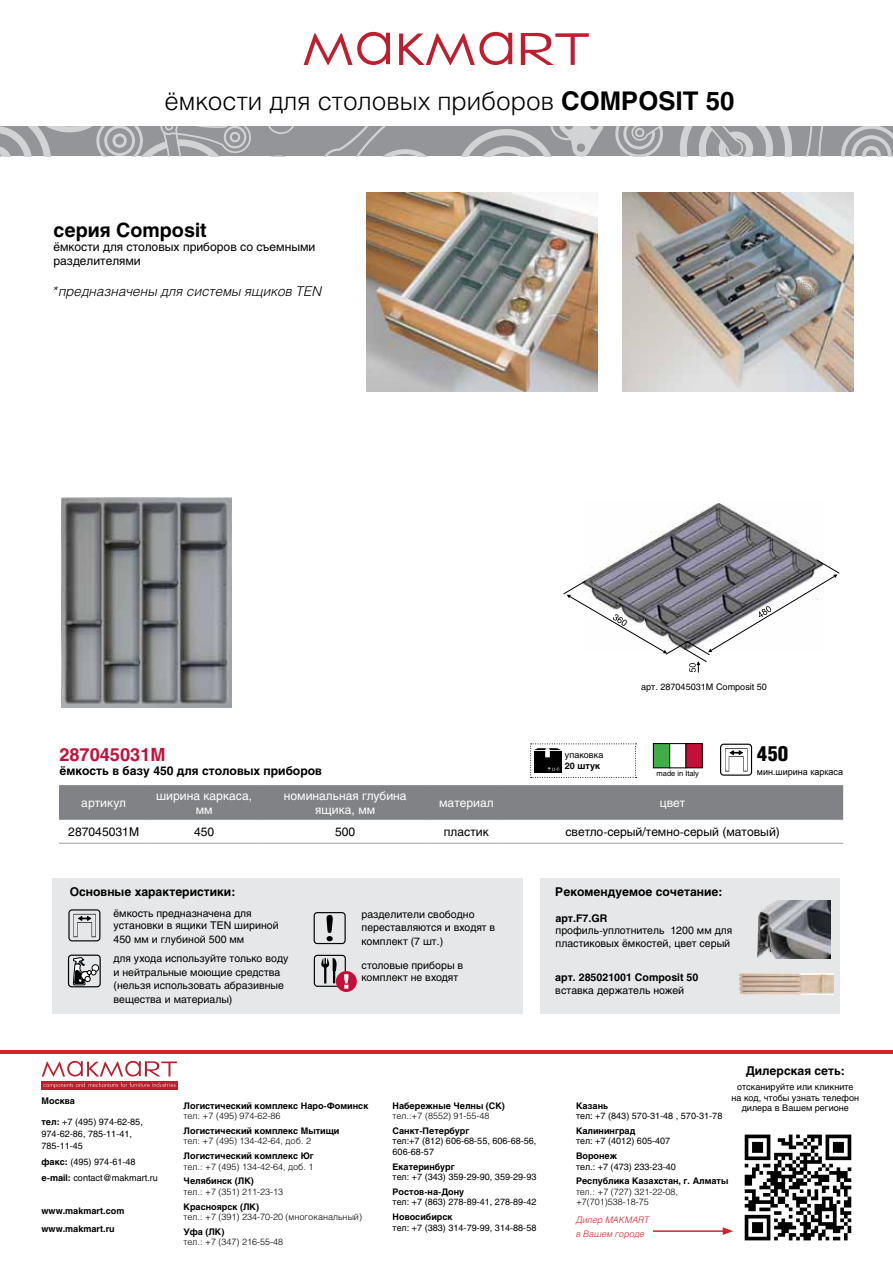
<style>
.page{position:relative;width:893px;height:1263px;background:#fff}
.page>*{position:absolute;margin:0;border:0;box-sizing:border-box;transform-origin:0 0}
.t1{font:300 25.5px "Helios";color:#000}
.t2{font:900 21px "Helios Cond";color:#000}
.t3{font:700 19.5px "Helios";color:#000}
.t4{font:700 18px "Helios";color:#c41039}
.t5{font:italic 300 13.5px "Helios";color:#000}
.t6{font:12px/14.4px "Helios";color:#000}
.t7{font:700 12px "Helios";color:#000}
.t8{font:12px/14.4px "Helios";color:#fff;text-align:center}
.t9{font:10.5px/13.5px "Helios";color:#000}
.t10{font:700 10.5px "Helios";color:#000}
.t11{font:9px/12px "Helios";color:#000}
.t12{font:700 9px/17.5px "Helios";color:#000}
.t13{font:300 9px/10.5px "Helios";color:#000}
.t14{font:italic 300 9px/13.5px "Helios";color:#d2232a}
.t15{font:9px "Arial";color:#000}
.t16{font:7.5px "Helios";color:#000}
.s1{font-weight:700}
</style>
<div class="page">
<div style="left:0;top:127px;width:893px;height:29px;background:#939598"></div>
<svg style="left:841px;top:127px;width:52px;height:29px"></svg>
<svg style="left:615px;top:127px;width:208px;height:29px"></svg>
<svg style="left:0;top:127px;width:603px;height:29px"></svg>
<svg style="left:399px;top:32px;width:113px;height:33px"></svg>
<svg style="left:304px;top:32px;width:86px;height:33px"></svg>
<svg style="left:521px;top:33px;width:68px;height:32px"></svg>
<img style="left:744px;top:1134px;width:108px;height:107px">
<div style="left:42px;top:1081px;width:136px;height:9px;background:#be1e2d"></div>
<svg style="left:43px;top:1082px;width:133px;height:6px"></svg>
<svg style="left:42px;top:1061px;width:135px;height:15px"></svg>
<hr style="left:0;top:1050px;width:893px;height:4px;background:#d2232a">
<hr style="left:653px;top:1230px;width:72px;height:2px;background:#d2232a">
<svg style="left:723px;top:1227px;width:10px;height:8px"></svg>
<img style="left:367px;top:192px;width:230px;height:200px">
<img style="left:623px;top:192px;width:230px;height:200px">
<div style="left:720px;top:744px;width:32px;height:32px;border:1px solid #000;border-radius:3px"></div>
<svg style="left:725px;top:748px;width:22px;height:23px"></svg>
<div style="left:653px;top:743px;width:17px;height:25px;background:#41ad49"></div>
<div style="left:653px;top:743px;width:17px;height:25px;border:1px solid #000"></div>
<div style="left:669px;top:743px;width:17px;height:25px;border:1px solid #000"></div>
<div style="left:686px;top:743px;width:16px;height:25px;background:#c41039"></div>
<div style="left:52px;top:878px;width:471px;height:136px;background:#e6e7e8"></div>
<div style="left:540px;top:878px;width:300px;height:136px;background:#e6e7e8"></div>
<svg style="left:530px;top:743px;width:107px;height:35px"></svg>
<div style="left:68px;top:909px;width:32px;height:32px;border:1px solid #000;border-radius:3px"></div>
<svg style="left:73px;top:914px;width:23px;height:23px"></svg>
<svg style="left:327px;top:915px;width:6px;height:26px"></svg>
<div style="left:314px;top:912px;width:32px;height:32px;border:1px solid #000;border-radius:3px"></div>
<div style="left:68px;top:954px;width:33px;height:33px;border:1px solid #000;border-radius:3px"></div>
<div style="left:92px;top:965px;width:7px;height:6px;background:#fff;border-radius:50%"></div>
<div style="left:92px;top:964px;width:7px;height:7px;border:1px solid #000;border-radius:50%"></div>
<svg style="left:73px;top:957px;width:23px;height:28px"></svg>
<div style="left:314px;top:955px;width:32px;height:32px;border:1px solid #000;border-radius:3px"></div>
<svg style="left:321px;top:958px;width:16px;height:25px"></svg>
<div style="left:337px;top:972px;width:19px;height:19px;background:#c41039;border-radius:50%"></div>
<div style="left:336px;top:971px;width:21px;height:21px;border:2px solid #c41039;border-radius:50%"></div>
<svg style="left:344px;top:974px;width:4px;height:15px"></svg>
<div style="left:59px;top:785px;width:784px;height:35px;background:#808285"></div>
<hr style="left:59px;top:843px;width:89px;height:1px;background:#a7a9ac">
<hr style="left:148px;top:843px;width:112px;height:1px;background:#a7a9ac">
<hr style="left:260px;top:843px;width:171px;height:1px;background:#a7a9ac">
<hr style="left:431px;top:843px;width:71px;height:1px;background:#a7a9ac">
<hr style="left:502px;top:843px;width:341px;height:1px;background:#a7a9ac">
<img style="left:61px;top:498px;width:170px;height:209px">
<img style="left:616px;top:503px;width:202px;height:56px">
<svg style="left:563px;top:559px;width:276px;height:113px"></svg>
<img style="left:757px;top:901px;width:73px;height:57px">
<img style="left:740px;top:973px;width:93px;height:22px">
<h1 class="t1" style="left:164px;top:85px;width:572px">ёмкости для столовых приборов <span class="s1">COMPOSIT 50</span></h1>
<h3 class="t3" style="left:53px;top:218px;width:155px">серия Composit</h3>
<h3 class="t6" style="left:53px;top:239px;width:263px">ёмкости для столовых приборов со съемными разделителями</h3>
<h3 class="t5" style="left:53px;top:283px;width:270px">*предназначены для системы ящиков TEN</h3>
<h3 class="t4" style="left:59px;top:744px;width:108px">287045031M</h3>
<h3 class="t7" style="left:59px;top:764px;width:264px">ёмкость в базу 450 для столовых приборов</h3>
<p class="t11" style="left:641px;top:681px;width:127px">арт. 287045031M Composit 50</p>
<p class="t11" style="left:565px;top:749px;width:40px">упаковка</p>
<h2 class="t2" style="left:757px;top:742px;width:33px">450</h2>
<p class="t12" style="left:565px;top:757px;width:37px">20 штук</p>
<p class="t16" style="left:657px;top:769px;width:44px">made in Italy</p>
<p class="t15" style="left:757px;top:766px;width:88px">мин.ширина каркаса</p>
<h3 class="t8" style="left:81px;top:795px;width:46px">артикул</h3>
<h3 class="t8" style="left:156px;top:788px;width:98px">ширина каркаса, мм</h3>
<h3 class="t8" style="left:284px;top:788px;width:124px">номинальная глубина ящика, мм</h3>
<h3 class="t8" style="left:439px;top:795px;width:56px">материал</h3>
<h3 class="t8" style="left:660px;top:795px;width:27px">цвет</h3>
<h3 class="t6" style="left:68px;top:825px;width:72px">287045031M</h3>
<h3 class="t6" style="left:194px;top:825px;width:22px">450</h3>
<h3 class="t6" style="left:335px;top:825px;width:22px">500</h3>
<h3 class="t6" style="left:444px;top:825px;width:46px">пластик</h3>
<h3 class="t6" style="left:565px;top:825px;width:216px">светло-серый/темно-серый (матовый)</h3>
<h3 class="t7" style="left:70px;top:884px;width:167px">Основные характеристики:</h3>
<p class="t9" style="left:113px;top:906px;width:167px;line-height:13px">ёмкость предназначена для установки в ящики ТEN шириной<br>450 мм и глубиной 500 мм</p>
<p class="t9" style="left:361px;top:907px;width:135px">разделители свободно переставляются и входят в комплект (7 шт.)</p>
<p class="t9" style="left:361px;top:959px;width:103px;line-height:12.6px">столовые приборы в комплект не входят</p>
<p class="t9" style="left:113px;top:951px;width:176px">для ухода используйте только воду и нейтральные моющие средства (нельзя использовать абразивные вещества и материалы)</p>
<h3 class="t7" style="left:555px;top:884px;width:169px">Рекомендуемое сочетание:</h3>
<p class="t10" style="left:555px;top:912px;width:53px">арт.F7.GR</p>
<p class="t9" style="left:555px;top:924px;width:178px;line-height:12.6px">профиль-уплотнитель 1200 мм для пластиковых ёмкостей, цвет серый</p>
<p class="t10" style="left:555px;top:971px;width:144px">арт. 285021001 Composit 50</p>
<p class="t9" style="left:555px;top:983px;width:130px">вставка держатель ножей</p>
<p class="t12" style="left:42px;top:1092px;width:35px">Москва</p>
<p class="t11" style="left:42px;top:1115px;width:103px"><span class="s1">тел:</span> +7 (495) 974-62-85,<br>974-62-86, 785-11-41,<br>785-11-45</p>
<p class="t11" style="left:42px;top:1153px;width:118px;line-height:16.2px"><span class="s1">факс:</span> (495) 974-61-48 <span class="s1">e-mail:</span> contact@makmart.ru</p>
<p class="t12" style="left:42px;top:1202px;width:84px">www.makmart.com www.makmart.ru</p>
<h3 class="t7" style="left:746px;top:1063px;width:101px">Дилерская сеть:</h3>
<p class="t11" style="left:732px;top:1081px;width:129px;line-height:10.8px;text-align:center">отсканируйте или кликните на код, чтобы узнать телефон</p>
<p class="t12" style="left:184px;top:1096px;width:186px">Логистический комплекс Наро-Фоминск</p>
<p class="t11" style="left:742px;top:1102px;width:109px">дилера в Вашем регионе</p>
<p class="t13" style="left:184px;top:1110px;width:98px">тел: +7 (495) 974-62-86</p>
<p class="t12" style="left:184px;top:1122px;width:157px">Логистический комплекс Мытищи</p>
<p class="t13" style="left:184px;top:1136px;width:129px">тел: +7 (495) 134-42-64, доб. 2</p>
<p class="t12" style="left:184px;top:1147px;width:132px">Логистический комплекс Юг</p>
<p class="t13" style="left:184px;top:1161px;width:131px">тел.: +7 (495) 134-42-64, доб. 1</p>
<p class="t12" style="left:184px;top:1172px;width:72px">Челябинск (ЛК)</p>
<p class="t13" style="left:184px;top:1186px;width:101px">тел.: +7 (351) 211-23-13</p>
<p class="t12" style="left:184px;top:1197px;width:77px">Красноярск (ЛК)</p>
<p class="t13" style="left:184px;top:1211px;width:180px">тел.: +7 (391) 234-70-20 (многоканальный)</p>
<p class="t12" style="left:184px;top:1223px;width:42px">Уфа (ЛК)</p>
<p class="t13" style="left:184px;top:1237px;width:101px">тел.: +7 (347) 216-55-48</p>
<p class="t12" style="left:393px;top:1097px;width:114px">Набережные Челны (СК)</p>
<p class="t13" style="left:393px;top:1110px;width:98px">тел.:+7 (8552) 91-55-48</p>
<p class="t12" style="left:393px;top:1122px;width:78px">Санкт-Петербург</p>
<p class="t11" style="left:393px;top:1136px;width:145px;line-height:10.5px">тел:+7 (812) 606-68-55, 606-68-56,<br>606-68-57</p>
<p class="t12" style="left:393px;top:1158px;width:64px">Екатеринбург</p>
<p class="t11" style="left:393px;top:1171px;width:145px">тел: +7 (343) 359-29-90, 359-29-93</p>
<p class="t12" style="left:393px;top:1183px;width:73px">Ростов-на-Дону</p>
<p class="t11" style="left:393px;top:1196px;width:145px">тел: +7 (863) 278-89-41, 278-89-42</p>
<p class="t12" style="left:393px;top:1208px;width:61px">Новосибирск</p>
<p class="t11" style="left:393px;top:1221px;width:145px">тел: +7 (383) 314-79-99, 314-88-58</p>
<p class="t12" style="left:576px;top:1096px;width:34px">Казань</p>
<p class="t11" style="left:576px;top:1110px;width:148px">тел: +7 (843) 570-31-48 , 570-31-78</p>
<p class="t12" style="left:576px;top:1122px;width:61px">Калининград</p>
<p class="t11" style="left:576px;top:1135px;width:96px">тел: +7 (4012) 605-407</p>
<p class="t12" style="left:576px;top:1147px;width:43px">Воронеж</p>
<p class="t11" style="left:576px;top:1160px;width:101px">тел.: +7 (473) 233-23-40</p>
<p class="t12" style="left:576px;top:1172px;width:154px">Республика Казахстан, г. Алматы</p>
<p class="t13" style="left:576px;top:1186px;width:103px">тел.: +7 (727) 321-22-08, +7(701)538-18-75</p>
<p class="t14" style="left:576px;top:1213px;width:75px">Дилер MAKMART в Вашем городе</p>
</div>
